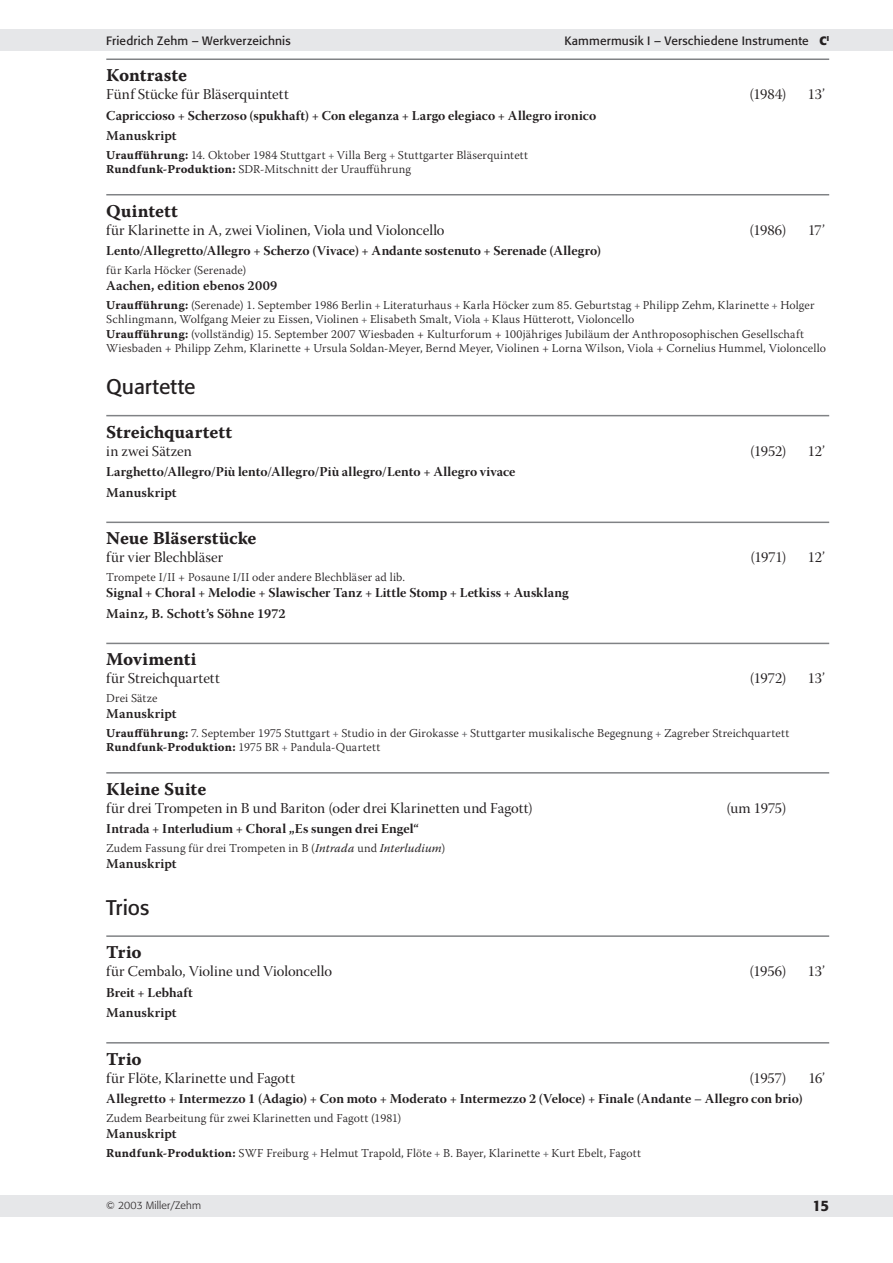
<style>
.page{position:relative;width:893px;height:1263px;background:#fff}
.page>*{position:absolute;margin:0;border:0;box-sizing:border-box;transform-origin:0 0}
.unterabteilung_2{font:21px "Formata";letter-spacing:-.005em;color:#231f20}
.Werktitel_________Ta{font:18px "Warnock Pro Bold Capt";letter-spacing:-.005em;color:#231f20}
.Untertitel_2_______T{font:15px "Warnock Pro Subh";color:#231f20}
.t1{font:500 15px "Formata";color:#231f20}
.Werkteile{font:13.5px "Warnock Pro Bold Subh";letter-spacing:.005em;color:#231f20}
.verlag_Manuskript{font:600 13.5px "Warnock Pro";letter-spacing:.01em;color:#231f20}
.Verlag{font:600 13.5px "Warnock Pro";letter-spacing:.005em;color:#231f20}
.Beschreibung{font:300 12px/14.4px "Warnock Pro";letter-spacing:.01em;color:#231f20}
.Beschreibung_Rundfun{font:300 12px "Warnock Pro";letter-spacing:.01em;color:#231f20}
.t2{font:12px "Formata";letter-spacing:.015em;color:#231f20}
.t3{font:300 10.5px "Formata";letter-spacing:.015em;color:#231f20}
.s1{font-weight:700}
.s2{font-family:"Warnock Pro Bold Capt";font-weight:400}
.s3{font-family:"Warnock Pro Bold Subh";font-weight:400;color:#57585a}
.s4{font-weight:400;font-style:italic}
</style>
<div class="page">
<div style="left:0;top:30px;width:893px;height:21px;background:#e6e7e9"></div>
<div style="left:0;top:1195px;width:893px;height:21px;background:#e6e7e9"></div>
<hr style="left:106px;top:59px;width:723px;height:1px;background:#808285">
<hr style="left:106px;top:194px;width:723px;height:1px;background:#808285">
<hr style="left:106px;top:415px;width:723px;height:1px;background:#808285">
<hr style="left:106px;top:522px;width:723px;height:1px;background:#808285">
<hr style="left:106px;top:643px;width:723px;height:1px;background:#808285">
<hr style="left:106px;top:772px;width:723px;height:1px;background:#808285">
<hr style="left:106px;top:935px;width:723px;height:2px;background:#808285">
<hr style="left:106px;top:1042px;width:723px;height:1px;background:#808285">
<p class="t2" style="left:106px;top:33px;width:186px">Friedrich Zehm – Werkverzeichnis</p>
<p class="t2" style="left:564px;top:33px;width:266px">Kammermusik I – Verschiedene Instrumente <span class="s1">C</span><sup>I</sup></p>
<p class="Werktitel_________Ta" style="left:106px;top:65px;width:82px">Kontraste</p>
<p class="Untertitel_2_______T" style="left:106px;top:86px;width:184px">Fünf Stücke für Bläserquintett</p>
<p class="Untertitel_2_______T" style="left:749px;top:86px;width:39px">(1984)</p>
<p class="Untertitel_2_______T" style="left:808px;top:86px;width:19px">13’</p>
<p class="Werkteile" style="left:106px;top:107px;width:491px">Capriccioso + Scherzoso (spukhaft) + Con eleganza + Largo elegiaco + Allegro ironico</p>
<p class="verlag_Manuskript" style="left:106px;top:128px;width:72px">Manuskript</p>
<p class="Beschreibung" style="left:106px;top:147px;width:423px"><span class="s2">Uraufführung:</span> 14. Oktober 1984 Stuttgart <span class="s3">+</span> Villa Berg <span class="s3">+</span> Stuttgarter Bläserquintett</p>
<p class="Beschreibung_Rundfun" style="left:106px;top:162px;width:306px"><span class="s2">Rundfunk-Produktion:</span> SDR-Mitschnitt der Uraufführung</p>
<p class="Werktitel_________Ta" style="left:106px;top:200px;width:73px">Quintett</p>
<p class="Untertitel_2_______T" style="left:106px;top:221px;width:340px">für Klarinette in A, zwei Violinen, Viola und Violoncello</p>
<p class="Untertitel_2_______T" style="left:749px;top:221px;width:39px">(1986)</p>
<p class="Untertitel_2_______T" style="left:808px;top:221px;width:18px">17’</p>
<p class="Werkteile" style="left:106px;top:243px;width:496px">Lento/Allegretto/Allegro + Scherzo (Vivace) + Andante sostenuto + Serenade (Allegro)</p>
<p class="Beschreibung" style="left:106px;top:262px;width:142px">für Karla Höcker (Serenade)</p>
<p class="Verlag" style="left:106px;top:277px;width:172px">Aachen, edition ebenos 2009</p>
<p class="Beschreibung" style="left:106px;top:297px;width:710px"><span class="s2">Uraufführung:</span> (Serenade) 1. September 1986 Berlin <span class="s3">+</span> Literaturhaus <span class="s3">+</span> Karla Höcker zum 85. Geburtstag <span class="s3">+</span> Philipp Zehm, Klarinette <span class="s3">+</span> Holger<br>Schlingmann, Wolfgang Meier zu Eissen, Violinen <span class="s3">+</span> Elisabeth Smalt, Viola <span class="s3">+</span> Klaus Hütterott, Violoncello</p>
<p class="Beschreibung" style="left:106px;top:326px;width:721px"><span class="s2">Uraufführung:</span> (vollständig) 15. September 2007 Wiesbaden + Kulturforum + 100jähriges Jubiläum der Anthroposophischen Gesellschaft<br>Wiesbaden + Philipp Zehm, Klarinette + Ursula Soldan-Meyer, Bernd Meyer, Violinen + Lorna Wilson, Viola + Cornelius Hummel, Violoncello</p>
<p class="unterabteilung_2" style="left:106px;top:374px;width:91px">Quartette</p>
<p class="Werktitel_________Ta" style="left:106px;top:421px;width:127px">Streichquartett</p>
<p class="Untertitel_2_______T" style="left:106px;top:442px;width:87px">in zwei Sätzen</p>
<p class="Untertitel_2_______T" style="left:750px;top:442px;width:38px">(1952)</p>
<p class="Untertitel_2_______T" style="left:808px;top:442px;width:19px">12’</p>
<p class="Werkteile" style="left:106px;top:464px;width:411px">Larghetto/Allegro/Più lento/Allegro/Più allegro/Lento + Allegro vivace</p>
<p class="verlag_Manuskript" style="left:106px;top:484px;width:72px">Manuskript</p>
<p class="Werktitel_________Ta" style="left:106px;top:528px;width:152px">Neue Bläserstücke</p>
<p class="Untertitel_2_______T" style="left:106px;top:549px;width:118px">für vier Blechbläser</p>
<p class="Untertitel_2_______T" style="left:750px;top:549px;width:38px">(1971)</p>
<p class="Untertitel_2_______T" style="left:808px;top:549px;width:19px">12’</p>
<p class="Beschreibung" style="left:106px;top:570px;width:300px">Trompete I/II + Posaune I/II oder andere Blechbläser ad lib.</p>
<p class="Werkteile" style="left:106px;top:585px;width:464px">Signal + Choral + Melodie + Slawischer Tanz + Little Stomp + Letkiss + Ausklang</p>
<p class="Verlag" style="left:106px;top:605px;width:181px">Mainz, B. Schott’s Söhne 1972</p>
<p class="Werktitel_________Ta" style="left:106px;top:649px;width:92px">Movimenti</p>
<p class="Untertitel_2_______T" style="left:106px;top:670px;width:115px">für Streichquartett</p>
<p class="Untertitel_2_______T" style="left:750px;top:670px;width:38px">(1972)</p>
<p class="Untertitel_2_______T" style="left:808px;top:670px;width:19px">13’</p>
<p class="Beschreibung" style="left:106px;top:691px;width:53px">Drei Sätze</p>
<p class="verlag_Manuskript" style="left:106px;top:706px;width:72px">Manuskript</p>
<p class="Beschreibung" style="left:106px;top:726px;width:684px"><span class="s2">Uraufführung:</span> 7. September 1975 Stuttgart <span class="s3">+</span> Studio in der Girokasse <span class="s3">+</span> Stuttgarter musikalische Begegnung <span class="s3">+</span> Zagreber Streichquartett</p>
<p class="Beschreibung_Rundfun" style="left:106px;top:740px;width:276px"><span class="s2">Rundfunk-Produktion:</span> 1975 BR <span class="s3">+</span> Pandula-Quartett</p>
<p class="Werktitel_________Ta" style="left:106px;top:778px;width:101px">Kleine Suite</p>
<p class="Untertitel_2_______T" style="left:106px;top:799px;width:428px">für drei Trompeten in B und Bariton (oder drei Klarinetten und Fagott)</p>
<p class="Untertitel_2_______T" style="left:726px;top:799px;width:62px">(um 1975)</p>
<p class="Werkteile" style="left:106px;top:821px;width:314px">Intrada + Interludium + Choral „Es sungen drei Engel“</p>
<p class="Beschreibung" style="left:106px;top:841px;width:340px">Zudem Fassung für drei Trompeten in B (<span class="s4">Intrada</span> und <span class="s4">Interludium</span>)</p>
<p class="verlag_Manuskript" style="left:106px;top:856px;width:72px">Manuskript</p>
<p class="unterabteilung_2" style="left:106px;top:894px;width:44px">Trios</p>
<p class="Werktitel_________Ta" style="left:106px;top:941px;width:37px">Trio</p>
<p class="Untertitel_2_______T" style="left:106px;top:963px;width:227px">für Cembalo, Violine und Violoncello</p>
<p class="Untertitel_2_______T" style="left:749px;top:963px;width:39px">(1956)</p>
<p class="Untertitel_2_______T" style="left:808px;top:963px;width:19px">13’</p>
<p class="Werkteile" style="left:106px;top:984px;width:88px">Breit + Lebhaft</p>
<p class="verlag_Manuskript" style="left:106px;top:1004px;width:72px">Manuskript</p>
<p class="Werktitel_________Ta" style="left:106px;top:1048px;width:37px">Trio</p>
<p class="Untertitel_2_______T" style="left:106px;top:1069px;width:190px">für Flöte, Klarinette und Fagott</p>
<p class="Untertitel_2_______T" style="left:749px;top:1069px;width:39px">(1957)</p>
<p class="Untertitel_2_______T" style="left:808px;top:1069px;width:18px">16’</p>
<p class="Werkteile" style="left:106px;top:1091px;width:698px">Allegretto + Intermezzo 1 (Adagio) + Con moto + Moderato + Intermezzo 2 (Veloce) + Finale (Andante – Allegro con brio)</p>
<p class="Beschreibung" style="left:106px;top:1110px;width:297px">Zudem Bearbeitung für zwei Klarinetten und Fagott (1981)</p>
<p class="verlag_Manuskript" style="left:106px;top:1125px;width:72px">Manuskript</p>
<p class="Beschreibung_Rundfun" style="left:106px;top:1145px;width:536px"><span class="s2">Rundfunk-Produktion:</span> SWF Freiburg <span class="s3">+</span> Helmut Trapold, Flöte <span class="s3">+</span> B. Bayer, Klarinette <span class="s3">+</span> Kurt Ebelt, Fagott</p>
<p class="t3" style="left:106px;top:1199px;width:96px">© 2003 Miller/Zehm</p>
<p class="t1" style="left:813px;top:1196px;width:18px">15</p>
</div>
